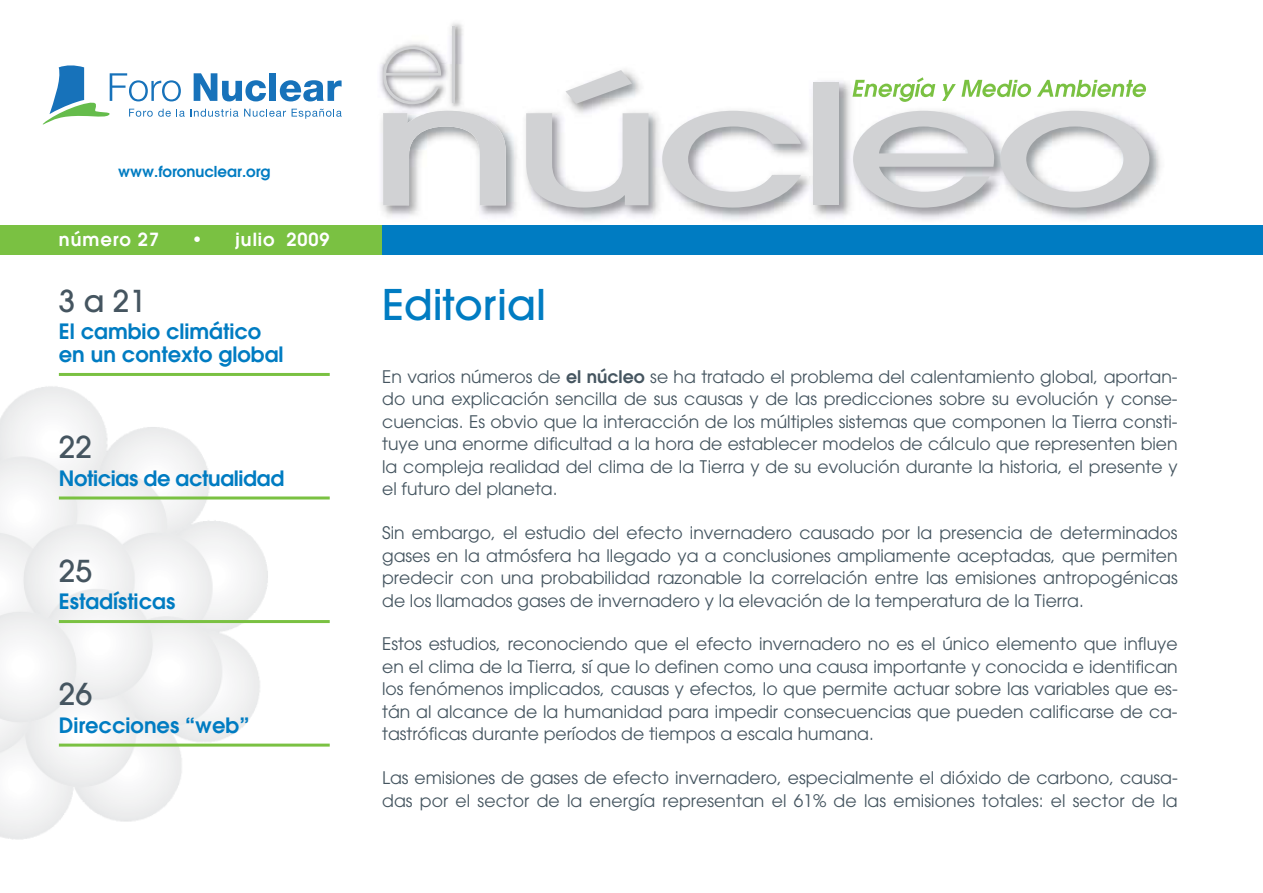
<style>
.page{position:relative;width:1263px;height:893px;background:#fff}
.page>*{position:absolute;margin:0;border:0;box-sizing:border-box;transform-origin:0 0}
.t1{font:500 42px "Avant Garde";color:#007cc2}
.t2{font:500 30px "Avant Garde";color:#455560}
.t3{font:600 21px/23.2px "Avant Garde";color:#007cc2}
.t4{font:600 18px "Avant Garde";letter-spacing:.055em;color:#fff}
.t5{font:17.25px/22.5px "Avant Garde";color:#455560;text-align:justify}
.t6{font:600 15px "Avant Garde";color:#007cc2}
.s1{font-weight:600}
</style>
<div class="page">
<div style="left:0;top:226px;width:382px;height:29px;background:#7ac142"></div>
<div style="left:382px;top:226px;width:880px;height:29px;background:#007cc2"></div>
<svg style="left:43px;top:65px;width:299px;height:59px"></svg>
<hr style="left:59px;top:373px;width:271px;height:3px;background:#7ac142">
<hr style="left:59px;top:496px;width:271px;height:3px;background:#7ac142">
<hr style="left:59px;top:620px;width:271px;height:3px;background:#7ac142">
<hr style="left:59px;top:744px;width:271px;height:3px;background:#7ac142">
<img style="left:381px;top:69px;width:780px;height:151px">
<svg style="left:383px;top:111px;width:123px;height:94px"></svg>
<svg style="left:526px;top:70px;width:122px;height:138px"></svg>
<svg style="left:662px;top:111px;width:139px;height:97px"></svg>
<div style="left:813px;top:82px;width:26px;height:123px;background:#d1d2d4"></div>
<svg style="left:853px;top:111px;width:141px;height:97px"></svg>
<svg style="left:1000px;top:111px;width:149px;height:97px"></svg>
<img style="left:379px;top:23px;width:85px;height:91px">
<img style="left:383px;top:111px;width:81px;height:3px">
<svg style="left:383px;top:46px;width:58px;height:58px"></svg>
<hr style="left:452px;top:26px;width:3px;height:77px;background:#d1d2d4">
<svg style="left:852px;top:77px;width:83px;height:25px"></svg>
<svg style="left:942px;top:84px;width:13px;height:17px"></svg>
<svg style="left:961px;top:80px;width:185px;height:17px"></svg>
<p class="t6" style="left:118px;top:166px;width:154px">www.foronuclear.org</p>
<p class="t4" style="left:59px;top:233px;width:102px">número 27</p>
<p class="t4" style="left:192px;top:233px;width:139px">• julio 2009</p>
<h2 class="t2" style="left:59px;top:289px;width:89px">3 a 21</h2>
<p class="t3" style="left:59px;top:322px;width:226px">El cambio climático en un contexto global</p>
<h2 class="t2" style="left:59px;top:436px;width:35px">22</h2>
<p class="t3" style="left:59px;top:468px;width:227px">Noticias de actualidad</p>
<h2 class="t2" style="left:59px;top:560px;width:35px">25</h2>
<p class="t3" style="left:59px;top:592px;width:118px">Estadísticas</p>
<h2 class="t2" style="left:59px;top:683px;width:35px">26</h2>
<p class="t3" style="left:59px;top:715px;width:192px">Direcciones “web”</p>
<h1 class="t1" style="left:382px;top:289px;width:165px">Editorial</h1>
<p class="t5" style="left:382px;top:367px;width:797px">En varios números de <span class="s1">el núcleo</span> se ha tratado el problema del calentamiento global, aportan&shy;do una explicación sencilla de sus causas y de las predicciones sobre su evolución y conse&shy;cuencias. Es obvio que la interacción de los múltiples sistemas que componen la Tierra consti&shy;tuye una enorme dificultad a la hora de establecer modelos de cálculo que representen bien la compleja realidad del clima de la Tierra y de su evolución durante la historia, el presente y el futuro del planeta.</p>
<p class="t5" style="left:382px;top:523px;width:797px">Sin embargo, el estudio del efecto invernadero causado por la presencia de determinados gases en la atmósfera ha llegado ya a conclusiones ampliamente aceptadas, que permiten predecir con una probabilidad razonable la correlación entre las emisiones antropogénicas de los llamados gases de invernadero y la elevación de la temperatura de la Tierra.</p>
<p class="t5" style="left:382px;top:634px;width:797px">Estos estudios, reconociendo que el efecto invernadero no es el único elemento que influye en el clima de la Tierra, sí que lo definen como una causa importante y conocida e identifican los fenómenos implicados, causas y efectos, lo que permite actuar sobre las variables que es&shy;tán al alcance de la humanidad para impedir consecuencias que pueden calificarse de ca&shy;tastróficas durante períodos de tiempos a escala humana.</p>
<p class="t5" style="left:382px;top:768px;width:797px">Las emisiones de gases de efecto invernadero, especialmente el dióxido de carbono, causa&shy;das por el sector de la energía representan el 61% de las emisiones totales: el sector de la</p>
</div>
